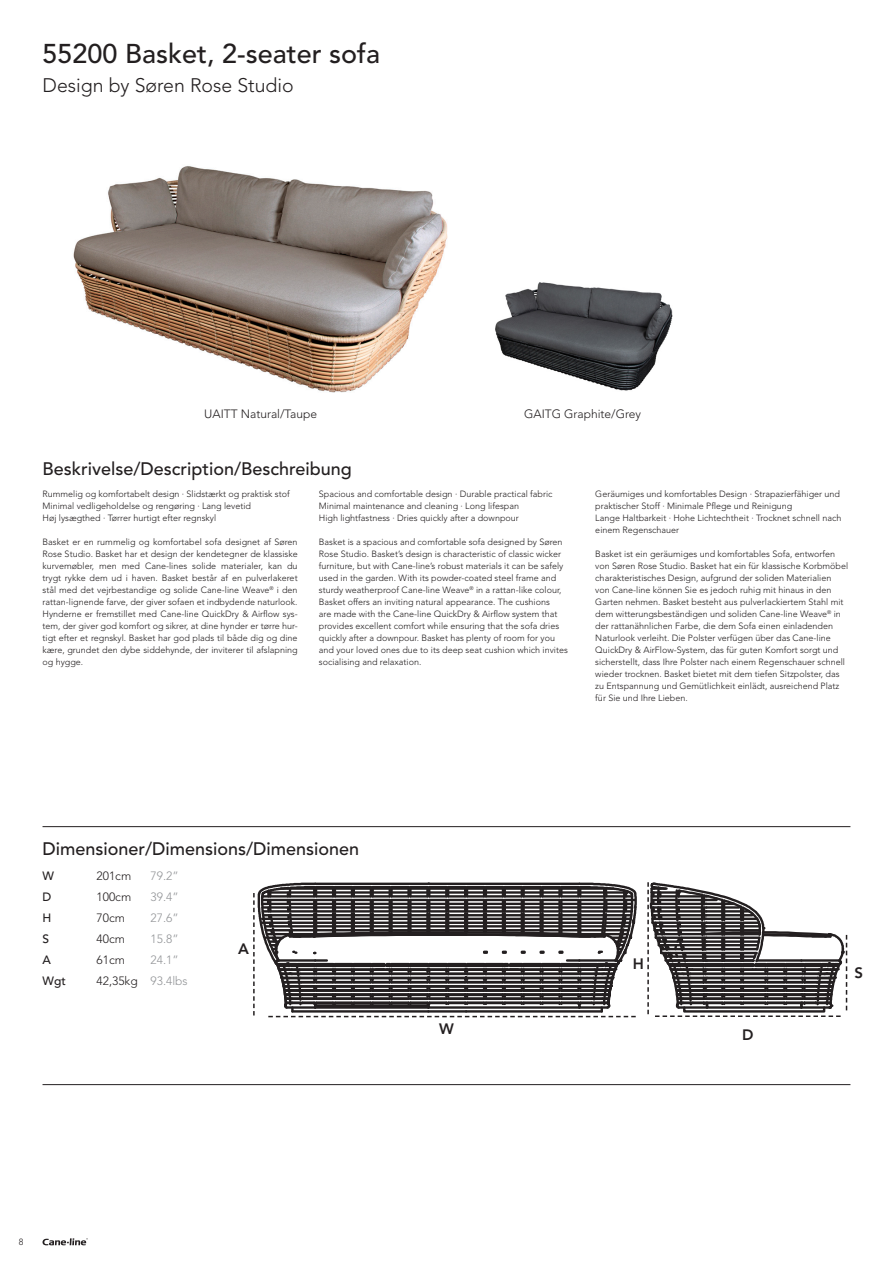
<style>
.page{position:relative;width:893px;height:1263px;background:#fff}
.page>*{position:absolute;margin:0;border:0;box-sizing:border-box;transform-origin:0 0}
.t1{font:500 27px "Avenir LT Pro";color:#231f20}
.t2{font:300 19.5px "Avenir LT Pro";color:#231f20}
.t3{font:500 18px "Avenir LT Pro";color:#231f20}
.t4{font:800 15px "Avenir LT Pro";color:#231f20}
.t5{font:300 12px "Avenir LT Pro";color:#231f20}
.t6{font:300 12px "Avenir LT Pro";color:#939598}
.t7{font:500 12px "Avenir LT Pro";color:#231f20}
.t8{font:300 9px/12px "Avenir LT Pro";color:#231f20}
.s1{color:#939598}
</style>
<div class="page">
<img style="left:73px;top:166px;width:375px;height:227px">
<img style="left:495px;top:282px;width:178px;height:109px">
<svg style="left:253px;top:882px;width:384px;height:135px"></svg>
<svg style="left:647px;top:882px;width:200px;height:135px"></svg>
<hr style="left:43px;top:826px;width:807px;height:1px;background:#231f20">
<hr style="left:43px;top:1084px;width:807px;height:1px;background:#231f20">
<svg style="left:42px;top:1238px;width:46px;height:7px"></svg>
<p class="t1" style="left:43px;top:38px;width:339px">55200 Basket, 2-seater sofa</p>
<p class="t2" style="left:43px;top:73px;width:253px">Design by Søren Rose Studio</p>
<p class="t5" style="left:204px;top:406px;width:114px">UAITT Natural/Taupe</p>
<h3 class="t3" style="left:43px;top:458px;width:311px">Beskrivelse/Description/Beschreibung</h3>
<p class="t5" style="left:524px;top:406px;width:118px">GAITG Graphite/Grey</p>
<p class="t8" style="left:43px;top:488px;width:249px">Rummelig og komfortabelt design · Slidstærkt og praktisk stof</p>
<p class="t8" style="left:43px;top:500px;width:210px">Minimal vedligeholdelse og rengøring · Lang levetid</p>
<p class="t8" style="left:43px;top:512px;width:175px">Høj lysægthed · Tørrer hurtigt efter regnskyl</p>
<p class="t8" style="left:43px;top:536px;width:257px;text-align:justify">Basket er en rummelig og komfortabel sofa designet af Søren Rose Studio. Basket har et design der kendetegner de klassiske kurvemøbler, men med Cane-lines solide materialer, kan du trygt rykke dem ud i haven. Basket består af en pulverlakeret stål med det vejrbestandige og solide Cane-line Weave<sup>®</sup> i den rattan-lignende farve, der giver sofaen et indbydende naturlook.<br>Hynderne er fremstillet med Cane-line QuickDry &amp; Airflow sys&shy;tem, der giver god komfort og sikrer, at dine hynder er tørre hur&shy;tigt efter et regnskyl. Basket har god plads til både dig og dine kære, grundet den dybe siddehynde, der inviterer til afslapning og hygge.</p>
<p class="t8" style="left:319px;top:488px;width:235px">Spacious and comfortable design · Durable practical fabric<br>Minimal maintenance and cleaning · Long lifespan</p>
<p class="t8" style="left:319px;top:512px;width:201px">High lightfastness · Dries quickly after a downpour</p>
<p class="t8" style="left:319px;top:536px;width:250px">Basket is a spacious and comfortable sofa designed by Søren Rose Studio. Basket’s design is characteristic of classic wicker furniture, but with Cane-line’s robust materials it can be safely used in the garden. With its powder-coated steel frame and sturdy weatherproof Cane-line Weave<sup>®</sup> in a rattan-like colour, Basket offers an inviting natural appearance. The cushions<br>are made with the Cane-line QuickDry &amp; Airflow system that provides excellent comfort while ensuring that the sofa dries quickly after a downpour. Basket has plenty of room for you and your loved ones due to its deep seat cushion which invites socialising and relaxation.</p>
<p class="t8" style="left:595px;top:488px;width:246px">Geräumiges und komfortables Design · Strapazierfähiger und praktischer Stoff · Minimale Pflege und Reinigung</p>
<p class="t8" style="left:595px;top:512px;width:248px">Lange Haltbarkeit · Hohe Lichtechtheit · Trocknet schnell nach einem Regenschauer</p>
<p class="t8" style="left:595px;top:548px;width:254px">Basket ist ein geräumiges und komfortables Sofa, entworfen von Søren Rose Studio. Basket hat ein für klassische Korbmöbel charakteristisches Design, aufgrund der soliden Materialien<br>von Cane-line können Sie es jedoch ruhig mit hinaus in den Garten nehmen. Basket besteht aus pulverlackiertem Stahl mit dem witterungsbeständigen und soliden Cane-line Weave<sup>®</sup> in der rattanähnlichen Farbe, die dem Sofa einen einladenden Naturlook verleiht. Die Polster verfügen über das Cane-line QuickDry &amp; AirFlow-System, das für guten Komfort sorgt und sicherstellt, dass Ihre Polster nach einem Regenschauer schnell wieder trocknen. Basket bietet mit dem tiefen Sitzpolster, das zu Entspannung und Gemütlichkeit einlädt, ausreichend Platz für Sie und Ihre Lieben.</p>
<h3 class="t3" style="left:43px;top:838px;width:318px">Dimensioner/Dimensions/Dimensionen</h3>
<p class="t7" style="left:43px;top:869px;width:13px">W</p>
<p class="t5" style="left:97px;top:869px;width:36px">201cm</p>
<p class="t6" style="left:151px;top:869px;width:30px">79.2”</p>
<p class="t7" style="left:43px;top:890px;width:10px">D</p>
<p class="t5" style="left:97px;top:890px;width:36px">100cm</p>
<p class="t6" style="left:151px;top:890px;width:30px">39.4”</p>
<p class="t7" style="left:43px;top:911px;width:10px">H</p>
<p class="t5" style="left:97px;top:911px;width:30px">70cm</p>
<p class="t6" style="left:151px;top:911px;width:30px">27.6”</p>
<p class="t7" style="left:43px;top:932px;width:8px">S</p>
<p class="t5" style="left:97px;top:932px;width:30px">40cm</p>
<p class="t6" style="left:151px;top:932px;width:30px">15.8”</p>
<p class="t7" style="left:43px;top:953px;width:10px">A</p>
<p class="t5" style="left:97px;top:953px;width:30px">61cm</p>
<p class="t6" style="left:151px;top:953px;width:30px">24.1”</p>
<p class="t7" style="left:43px;top:974px;width:25px">Wgt</p>
<p class="t5" style="left:97px;top:974px;width:93px">42,35kg <span class="s1">93.4lbs</span></p>
<p class="t4" style="left:238px;top:940px;width:12px">A</p>
<p class="t4" style="left:439px;top:1020px;width:16px">W</p>
<p class="t4" style="left:633px;top:955px;width:13px">H</p>
<p class="t4" style="left:742px;top:1026px;width:13px">D</p>
<p class="t4" style="left:854px;top:964px;width:10px">S</p>
<p class="t8" style="left:19px;top:1236px;width:6px">8</p>
</div>
